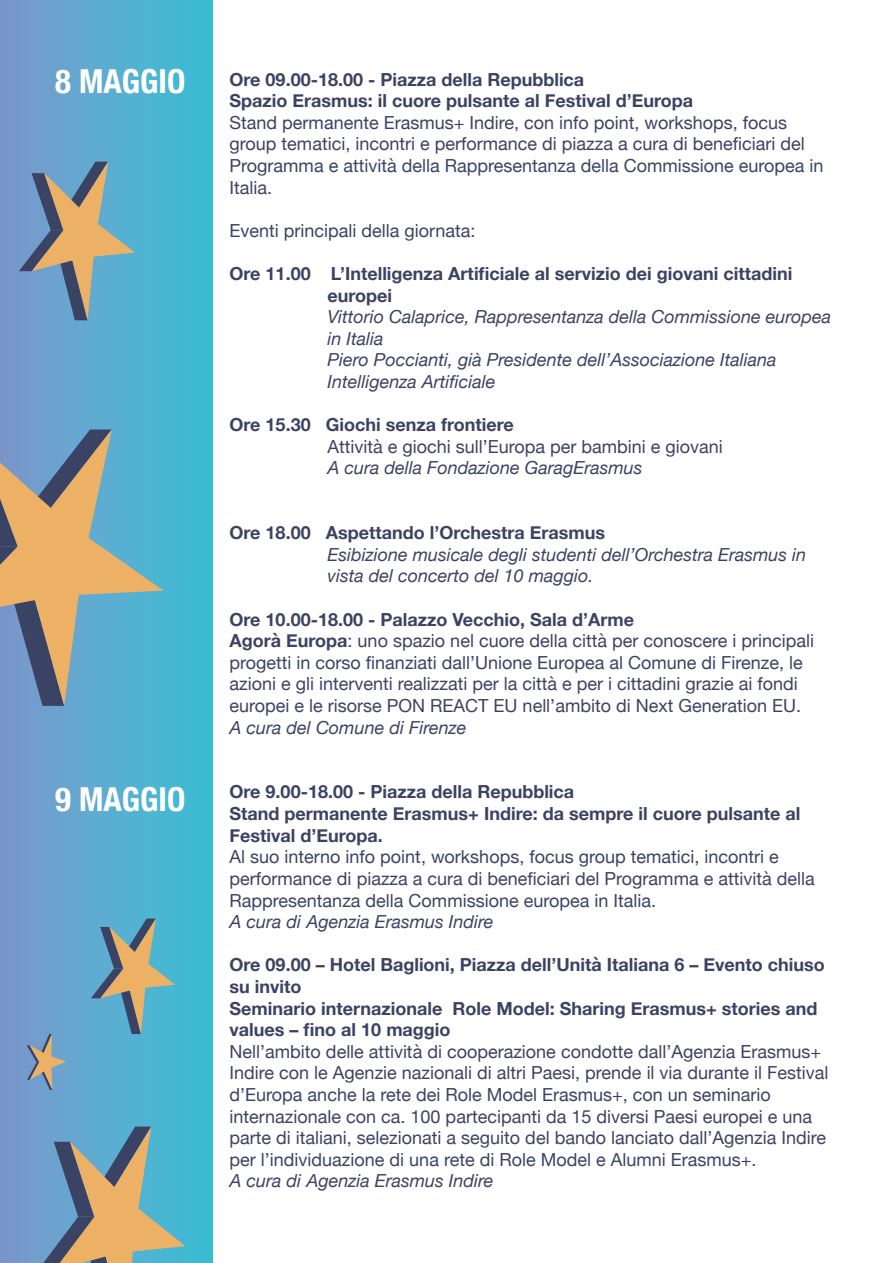
<style>
.page{position:relative;width:893px;height:1263px;background:#fff}
.page>*{position:absolute;margin:0;border:0;box-sizing:border-box;transform-origin:0 0}
.t1{font:700 condensed 33px "Helvetica Neue";color:#fff}
.t2{font:18px/21.6px "Helvetica Neue";color:#3b4364}
.t3{font:700 18px/21.6px "Helvetica Neue";color:#3b4364}
.t4{font:italic 18px/21.6px "Helvetica Neue";color:#3b4364}
.s1{font-weight:700}
</style>
<div class="page">
<div style="left:0;top:0;width:213px;height:1263px;background:linear-gradient(to right,#7d97cb,#39bfd5)"></div>
<svg style="left:19px;top:162px;width:116px;height:158px;background:#819ba6"></svg>
<svg style="left:91px;top:918px;width:84px;height:116px;background:#75a2a8"></svg>
<svg style="left:43px;top:1126px;width:142px;height:137px;background:#869f9b"></svg>
<svg style="left:0;top:429px;width:164px;height:277px;background:#89a2a2"></svg>
<svg style="left:27px;top:1034px;width:39px;height:56px;background:#8b9ca9"></svg>
<p class="t1" style="left:55px;top:54px;width:132px">8 MAGGIO</p>
<p class="t1" style="left:55px;top:772px;width:132px">9 MAGGIO</p>
<p class="t3" style="left:230px;top:69px;width:356px">Ore 09.00-18.00 - Piazza della Repubblica</p>
<p class="t3" style="left:230px;top:90px;width:465px">Spazio Erasmus: il cuore pulsante al Festival d’Europa</p>
<p class="t2" style="left:230px;top:113px;width:595px">Stand permanente Erasmus+ Indire, con info point, workshops, focus group tematici, incontri e performance di piazza a cura di beneficiari del Programma e attività della Rappresentanza della Commissione europea in Italia.</p>
<p class="t2" style="left:230px;top:221px;width:248px">Eventi principali della giornata:</p>
<p class="t3" style="left:230px;top:263px;width:564px">Ore 11.00 L’Intelligenza Artificiale al servizio dei giovani cittadini</p>
<p class="t3" style="left:327px;top:285px;width:66px">europei</p>
<p class="t4" style="left:327px;top:307px;width:505px">Vittorio Calaprice, Rappresentanza della Commissione europea in Italia</p>
<p class="t4" style="left:327px;top:350px;width:451px">Piero Poccianti, già Presidente dell’Associazione Italiana<br>Intelligenza Artificiale</p>
<p class="t3" style="left:230px;top:414px;width:286px">Ore 15.30 Giochi senza frontiere</p>
<p class="t2" style="left:327px;top:437px;width:397px">Attività e giochi sull’Europa per bambini e giovani</p>
<p class="t4" style="left:327px;top:458px;width:317px">A cura della Fondazione GaragErasmus</p>
<p class="t3" style="left:230px;top:522px;width:377px">Ore 18.00 Aspettando l’Orchestra Erasmus</p>
<p class="t4" style="left:327px;top:545px;width:480px">Esibizione musicale degli studenti dell’Orchestra Erasmus in vista del concerto del 10 maggio.</p>
<p class="t3" style="left:230px;top:609px;width:406px">Ore 10.00-18.00 - Palazzo Vecchio, Sala d’Arme</p>
<p class="t2" style="left:230px;top:631px;width:586px"><span class="s1">Agorà Europa</span>: uno spazio nel cuore della città per conoscere i principali progetti in corso finanziati dall’Unione Europea al Comune di Firenze, le azioni e gli interventi realizzati per la città e per i cittadini grazie ai fondi europei e le risorse PON REACT EU nell’ambito di Next Generation EU.</p>
<p class="t4" style="left:230px;top:717px;width:238px">A cura del Comune di Firenze</p>
<p class="t3" style="left:230px;top:782px;width:346px">Ore 9.00-18.00 - Piazza della Repubblica</p>
<p class="t3" style="left:230px;top:803px;width:572px">Stand permanente Erasmus+ Indire: da sempre il cuore pulsante al<br>Festival d’Europa.</p>
<p class="t2" style="left:230px;top:847px;width:587px">Al suo interno info point, workshops, focus group tematici, incontri e performance di piazza a cura di beneficiari del Programma e attività della<br>Rappresentanza della Commissione europea in Italia.</p>
<p class="t4" style="left:230px;top:912px;width:265px">A cura di Agenzia Erasmus Indire</p>
<p class="t3" style="left:230px;top:954px;width:597px">Ore 09.00 – Hotel Baglioni, Piazza dell’Unità Italiana 6 – Evento chiuso su invito</p>
<p class="t3" style="left:230px;top:998px;width:589px">Seminario internazionale Role Model: Sharing Erasmus+ stories and values – fino al 10 maggio</p>
<p class="t2" style="left:230px;top:1041px;width:600px">Nell’ambito delle attività di cooperazione condotte dall’Agenzia Erasmus+ Indire con le Agenzie nazionali di altri Paesi, prende il via durante il Festival d’Europa anche la rete dei Role Model Erasmus+, con un seminario internazionale con ca. 100 partecipanti da 15 diversi Paesi europei e una parte di italiani, selezionati a seguito del bando lanciato dall’Agenzia Indire per l’individuazione di una rete di Role Model e Alumni Erasmus+.</p>
<p class="t4" style="left:230px;top:1171px;width:265px">A cura di Agenzia Erasmus Indire</p>
</div>
